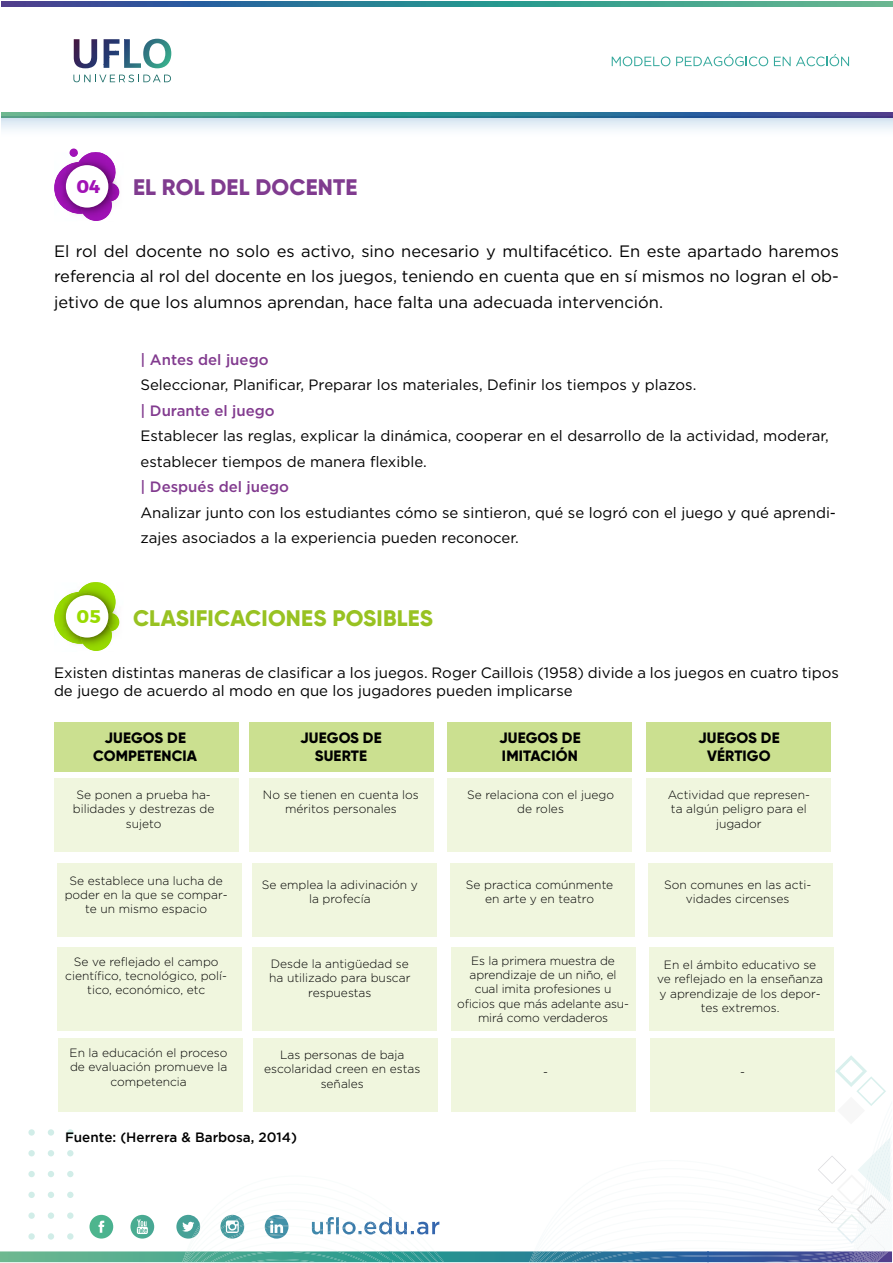
<style>
.page{position:relative;width:893px;height:1263px;background:#fff}
.page>*{position:absolute;margin:0;border:0;box-sizing:border-box;transform-origin:0 0}
.t1{font:800 22.5px "Gilroy";letter-spacing:.01em;color:#98c222}
.t2{font:800 22.5px "Gilroy";letter-spacing:.01em;color:#803b8f}
.t3{font:700 18.3px "Montserrat";color:#a112b5}
.t4{font:700 18.3px "Montserrat";color:#99db00}
.t5{font:16.5px/25.5px "Gotham";color:#000;text-align:justify}
.t6{font:15px/25.5px "Gotham";color:#000}
.t7{font:800 15px/18px "Gilroy";letter-spacing:.01em;color:#000;text-align:center}
.t8{font:500 15px "Gotham";color:#823b8f}
.t9{font:500 13.5px "Gotham";color:#000}
.t10{font:300 12px/14.4px "Gotham";color:#000;text-align:center}
</style>
<div class="page">
<svg style="left:74px;top:39px;width:97px;height:29px"></svg>
<svg style="left:73px;top:75px;width:98px;height:7px"></svg>
<svg style="left:612px;top:57px;width:58px;height:9px"></svg>
<svg style="left:676px;top:54px;width:92px;height:12px"></svg>
<svg style="left:774px;top:54px;width:75px;height:12px"></svg>
<svg style="left:1px;top:118px;width:892px;height:12px"></svg>
<svg style="left:1px;top:113px;width:892px;height:4px;background:#388190"></svg>
<img style="left:1px;top:117px;width:892px;height:1px">
<svg style="left:1px;top:1px;width:892px;height:5px;background:#3a8593"></svg>
<div style="left:28px;top:1233px;width:7px;height:6px;background:#d1ede8;border-radius:50%"></div>
<div style="left:28px;top:1212px;width:7px;height:7px;background:#d1ede8;border-radius:50%"></div>
<div style="left:28px;top:1192px;width:7px;height:6px;background:#d1ede8;border-radius:50%"></div>
<div style="left:28px;top:1171px;width:7px;height:6px;background:#d1ede8;border-radius:50%"></div>
<div style="left:28px;top:1150px;width:7px;height:6px;background:#d1ede8;border-radius:50%"></div>
<div style="left:28px;top:1129px;width:7px;height:6px;background:#d1ede8;border-radius:50%"></div>
<svg style="left:48px;top:1233px;width:6px;height:6px"></svg>
<div style="left:48px;top:1212px;width:6px;height:7px;background:#d1ede8;border-radius:50%"></div>
<svg style="left:48px;top:1192px;width:6px;height:6px"></svg>
<svg style="left:48px;top:1171px;width:6px;height:6px"></svg>
<svg style="left:48px;top:1150px;width:6px;height:6px"></svg>
<svg style="left:48px;top:1129px;width:6px;height:6px"></svg>
<svg style="left:67px;top:1233px;width:6px;height:6px"></svg>
<div style="left:67px;top:1212px;width:6px;height:7px;background:#d1ede8;border-radius:50%"></div>
<svg style="left:67px;top:1192px;width:6px;height:6px"></svg>
<svg style="left:67px;top:1171px;width:6px;height:6px"></svg>
<svg style="left:67px;top:1150px;width:6px;height:6px"></svg>
<svg style="left:67px;top:1129px;width:6px;height:6px"></svg>
<svg style="left:90px;top:1055px;width:802px;height:208px"></svg>
<div style="left:70px;top:149px;width:8px;height:8px;background:#a112b5;border-radius:50%"></div>
<img style="left:54px;top:164px;width:26px;height:50px">
<svg style="left:70px;top:150px;width:47px;height:33px"></svg>
<img style="left:108px;top:183px;width:11px;height:18px">
<img style="left:80px;top:189px;width:32px;height:32px">
<div style="left:66px;top:165px;width:42px;height:43px;background:#fff;border-radius:50%"></div>
<img style="left:79px;top:583px;width:37px;height:30px">
<img style="left:54px;top:592px;width:52px;height:52px">
<img style="left:108px;top:613px;width:11px;height:18px">
<img style="left:80px;top:619px;width:32px;height:32px">
<div style="left:66px;top:595px;width:42px;height:43px;background:#fff;border-radius:50%"></div>
<div style="left:54px;top:722px;width:185px;height:49px;background:#cbe090"></div>
<div style="left:249px;top:722px;width:185px;height:49px;background:#cbe090"></div>
<div style="left:447px;top:722px;width:185px;height:49px;background:#cbe090"></div>
<div style="left:645px;top:722px;width:185px;height:49px;background:#cbe090"></div>
<div style="left:54px;top:778px;width:185px;height:74px;background:#f0f6de"></div>
<div style="left:249px;top:778px;width:185px;height:74px;background:#f0f6de"></div>
<div style="left:447px;top:778px;width:185px;height:74px;background:#f0f6de"></div>
<div style="left:645px;top:778px;width:185px;height:74px;background:#f0f6de"></div>
<div style="left:57px;top:863px;width:185px;height:73px;background:#f0f6de"></div>
<div style="left:252px;top:863px;width:185px;height:73px;background:#f0f6de"></div>
<div style="left:450px;top:863px;width:185px;height:73px;background:#f0f6de"></div>
<div style="left:648px;top:863px;width:185px;height:73px;background:#f0f6de"></div>
<div style="left:57px;top:947px;width:185px;height:83px;background:#f0f6de"></div>
<div style="left:252px;top:947px;width:185px;height:83px;background:#f0f6de"></div>
<div style="left:451px;top:947px;width:185px;height:83px;background:#f0f6de"></div>
<div style="left:649px;top:947px;width:185px;height:83px;background:#f0f6de"></div>
<div style="left:58px;top:1039px;width:185px;height:73px;background:#f0f6de"></div>
<div style="left:253px;top:1039px;width:185px;height:73px;background:#f0f6de"></div>
<div style="left:451px;top:1039px;width:185px;height:73px;background:#f0f6de"></div>
<div style="left:650px;top:1039px;width:185px;height:73px;background:#f0f6de"></div>
<h2 class="t3" style="left:77px;top:172px;width:25px">04</h2>
<h1 class="t2" style="left:133px;top:173px;width:226px">EL ROL DEL DOCENTE</h1>
<p class="t5" style="left:54px;top:238px;width:786px">El rol del docente no solo es activo, sino necesario y multifacético. En este apartado haremos referencia al rol del docente en los juegos, teniendo en cuenta que en sí mismos no logran el ob&shy;jetivo de que los alumnos aprendan, hace falta una adecuada intervención.</p>
<h2 class="t4" style="left:77px;top:601px;width:26px">05</h2>
<p class="t8" style="left:140px;top:349px;width:130px">| Antes del juego</p>
<p class="t6" style="left:140px;top:372px;width:557px">Seleccionar, Planificar, Preparar los materiales, Definir los tiempos y plazos.</p>
<p class="t8" style="left:140px;top:400px;width:136px">| Durante el juego</p>
<p class="t6" style="left:140px;top:423px;width:690px">Establecer las reglas, explicar la dinámica, cooperar en el desarrollo de la actividad, moderar, establecer tiempos de manera flexible.</p>
<p class="t8" style="left:140px;top:477px;width:150px">| Después del juego</p>
<p class="t6" style="left:140px;top:499px;width:697px">Analizar junto con los estudiantes cómo se sintieron, qué se logró con el juego y qué aprendi&shy;zajes asociados a la experiencia pueden reconocer.</p>
<h1 class="t1" style="left:133px;top:604px;width:301px">CLASIFICACIONES POSIBLES</h1>
<p class="t6" style="left:54px;top:664px;width:786px;line-height:18px">Existen distintas maneras de clasificar a los juegos. Roger Caillois (1958) divide a los juegos en cuatro tipos de juego de acuerdo al modo en que los jugadores pueden implicarse</p>
<p class="t7" style="left:93px;top:728px;width:106px">JUEGOS DE<br>COMPETENCIA</p>
<p class="t10" style="left:73px;top:787px;width:143px">Se ponen a prueba ha&shy;bilidades y destrezas de sujeto</p>
<p class="t10" style="left:263px;top:787px;width:157px">No se tienen en cuenta los méritos personales</p>
<p class="t10" style="left:467px;top:787px;width:148px">Se relaciona con el juego de roles</p>
<p class="t10" style="left:668px;top:787px;width:144px">Actividad que represen&shy;ta algún peligro para el jugador</p>
<p class="t7" style="left:300px;top:728px;width:83px">JUEGOS DE<br>SUERTE</p>
<p class="t7" style="left:499px;top:728px;width:83px;text-align:left">JUEGOS DE<br>IMITACIÓN</p>
<p class="t7" style="left:698px;top:728px;width:83px">JUEGOS DE<br>VÉRTIGO</p>
<p class="t10" style="left:65px;top:873px;width:165px">Se establece una lucha de poder en la que se compar&shy;te un mismo espacio</p>
<p class="t10" style="left:262px;top:877px;width:158px">Se emplea la adivinación y la profecía</p>
<p class="t10" style="left:466px;top:877px;width:149px">Se practica comúnmente en arte y en teatro</p>
<p class="t10" style="left:664px;top:877px;width:149px">Son comunes en las acti&shy;vidades circenses</p>
<p class="t10" style="left:65px;top:954px;width:163px">Se ve reflejado el campo científico, tecnológico, polí&shy;tico, económico, etc</p>
<p class="t10" style="left:269px;top:956px;width:143px">Desde la antigüedad se ha utilizado para buscar respuestas</p>
<p class="t10" style="left:457px;top:953px;width:173px">Es la primera muestra de aprendizaje de un niño, el cual imita profesiones u oficios que más adelante asu&shy;mirá como verdaderos</p>
<p class="t10" style="left:657px;top:957px;width:168px">En el ámbito educativo se ve reflejado en la enseñanza y aprendizaje de los depor&shy;tes extremos.</p>
<p class="t10" style="left:70px;top:1045px;width:159px">En la educación el proceso de evaluación promueve la competencia</p>
<p class="t10" style="left:264px;top:1047px;width:158px">Las personas de baja escolaridad creen en estas señales</p>
<p class="t10" style="left:543px;top:1064px;width:6px">-</p>
<p class="t10" style="left:740px;top:1064px;width:6px">-</p>
<p class="t9" style="left:65px;top:1130px;width:233px">Fuente: (Herrera &amp; Barbosa, 2014)</p>
</div>
